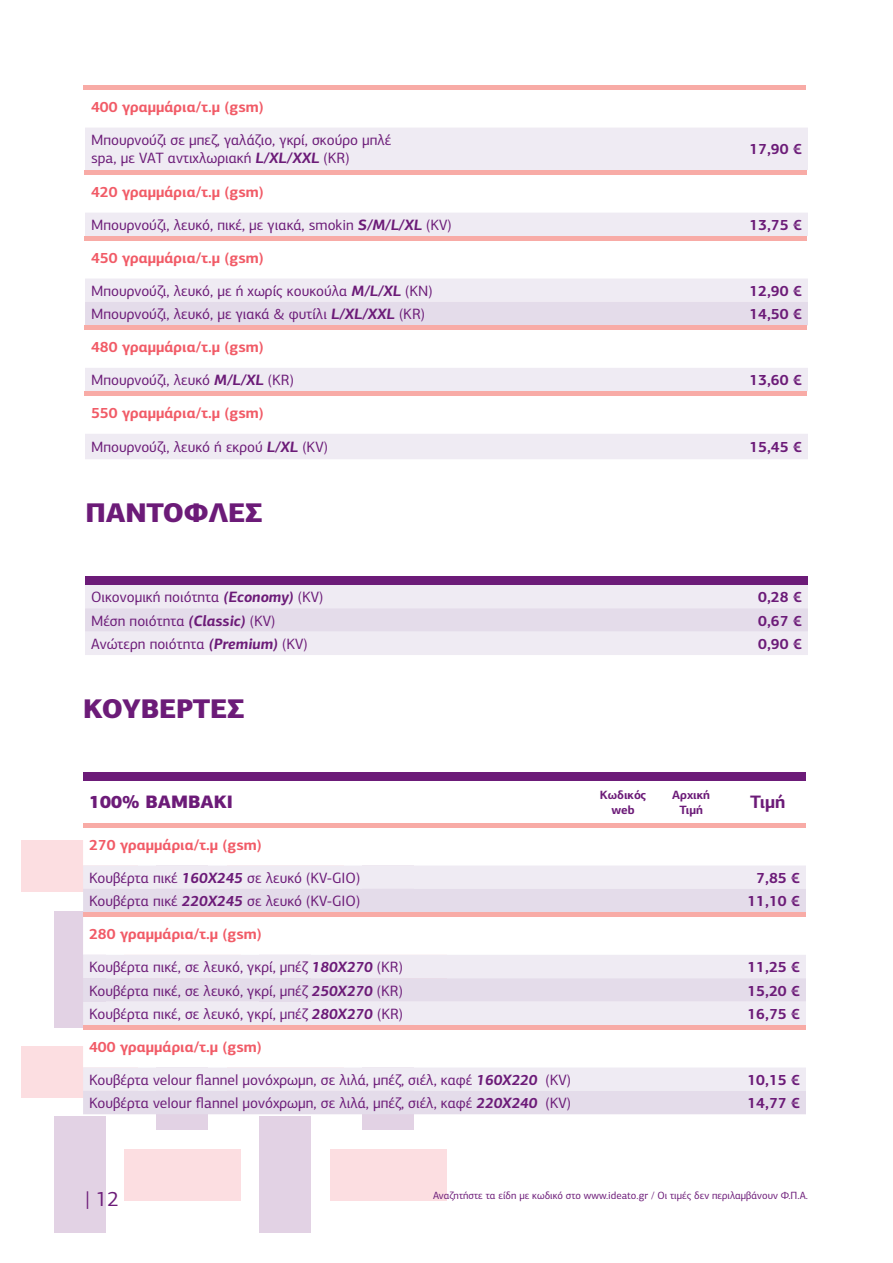
<style>
.page{position:relative;width:893px;height:1263px;background:#fff}
.page>*{position:absolute;margin:0;border:0;box-sizing:border-box;transform-origin:0 0}
.t1{font:900 27px "PF Centro Sans Pro";letter-spacing:-.01em;color:#6c1b78}
.t2{font:21px "PF Centro Sans Pro";color:#6c1b78}
.t3{font:900 18px "PF Centro Sans Pro";color:#6c1b78}
.t4{font:700 18px "PF Centro Sans Pro";color:#6c1b78}
.t5{font:15px/33px "PF Centro Sans Pro";color:#6c1b78}
.t6{font:700 15px "PF Centro Sans Pro";color:#6c1b78}
.t7{font:700 15px/33px "PF Centro Sans Pro";color:#f15b67}
.t8{font:700 12px/15px "PF Centro Sans Pro";color:#6c1b78;text-align:center}
.t9{font:10.5px "PF Centro Sans Pro";color:#6c1b78}
.s1{font-weight:700;font-style:italic}
.s2{font-weight:700;color:#f15b67}
.s3{font-weight:400;color:#6c1b78}
.s4{font-style:italic;color:#6c1b78}
</style>
<div class="page">
<div style="left:124px;top:1149px;width:117px;height:51px;background:#fcdee1"></div>
<div style="left:330px;top:1149px;width:116px;height:51px;background:#fcdee1"></div>
<div style="left:259px;top:1116px;width:52px;height:117px;background:#e2d2e4"></div>
<div style="left:157px;top:1013px;width:51px;height:117px;background:#e2d2e4"></div>
<div style="left:362px;top:1013px;width:52px;height:117px;background:#e2d2e4"></div>
<div style="left:21px;top:841px;width:117px;height:51px;background:#fcdee1"></div>
<div style="left:21px;top:1046px;width:117px;height:52px;background:#fcdee1"></div>
<div style="left:54px;top:911px;width:51px;height:117px;background:#e2d2e4"></div>
<div style="left:54px;top:1116px;width:51px;height:117px;background:#e2d2e4"></div>
<div style="left:85px;top:585px;width:723px;height:70px;background:#efebf3"></div>
<div style="left:85px;top:608px;width:723px;height:24px;background:#e4dcea"></div>
<div style="left:85px;top:576px;width:723px;height:9px;background:#6c1b78"></div>
<svg style="left:83px;top:780px;width:723px;height:85px"></svg>
<div style="left:83px;top:865px;width:723px;height:24px;background:#efebf3"></div>
<svg style="left:83px;top:889px;width:723px;height:225px"></svg>
<hr style="left:83px;top:823px;width:723px;height:4px;background:#f8aba6">
<div style="left:83px;top:772px;width:723px;height:8px;background:#6c1b78"></div>
<div style="left:83px;top:912px;width:723px;height:5px;background:#f8aba6"></div>
<hr style="left:83px;top:1025px;width:723px;height:4px;background:#f8aba6">
<svg style="left:85px;top:128px;width:723px;height:331px"></svg>
<div style="left:85px;top:302px;width:723px;height:23px;background:#e4dcea"></div>
<div style="left:83px;top:85px;width:723px;height:5px;background:#f8aba6"></div>
<hr style="left:84px;top:170px;width:723px;height:4px;background:#f8aba6">
<hr style="left:84px;top:236px;width:723px;height:4px;background:#f8aba6">
<div style="left:84px;top:325px;width:723px;height:5px;background:#f8aba6"></div>
<div style="left:84px;top:391px;width:723px;height:5px;background:#f8aba6"></div>
<p class="t7" style="left:91px;top:90px;width:174px">400 γραμμάρια/τ.μ (gsm)</p>
<p class="t5" style="left:91px;top:131px;width:302px;line-height:18px">Μπουρνούζι σε μπεζ, γαλάζιο, γκρί, σκούρο μπλέ spa, με VAT αντιχλωριακή <span class="s1">L/XL/XXL</span> (KR)</p>
<p class="t6" style="left:749px;top:140px;width:54px">17,90 €</p>
<p class="t5" style="left:91px;top:175px;width:362px"><span class="s2">420 γραμμάρια/τ.μ (gsm)<br></span>Μπουρνούζι, λευκό, πικέ, με γιακά, smokin <span class="s1">S/M/L/XL</span> (KV)</p>
<p class="t6" style="left:749px;top:215px;width:54px">13,75 €</p>
<p class="t5" style="left:91px;top:241px;width:343px"><span class="s2">450 γραμμάρια/τ.μ (gsm)<br></span>Μπουρνούζι, λευκό, με ή χωρίς κουκούλα <span class="s1">M/L/XL</span> (KΝ)</p>
<p class="t6" style="left:749px;top:281px;width:54px">12,90 €</p>
<p class="t5" style="left:91px;top:298px;width:336px">Μπουρνούζι, λευκό, με γιακά &amp; φυτίλι <span class="s1">L/XL/XXL</span> (KR)</p>
<p class="t6" style="left:749px;top:305px;width:54px">14,50 €</p>
<p class="t7" style="left:91px;top:330px;width:204px">480 γραμμάρια/τ.μ (gsm)<br><span class="s3">Μπουρνούζι, λευκό</span> <span class="s4">M/L/XL</span> <span class="s3">(KR)</span></p>
<p class="t6" style="left:749px;top:370px;width:54px">13,60 €</p>
<p class="t7" style="left:91px;top:396px;width:174px">550 γραμμάρια/τ.μ (gsm)</p>
<p class="t5" style="left:91px;top:431px;width:238px">Μπουρνούζι, λευκό ή εκρού <span class="s1">L/XL</span> (KV)</p>
<p class="t6" style="left:749px;top:437px;width:54px">15,45 €</p>
<h1 class="t1" style="left:85px;top:495px;width:179px">ΠΑΝΤΟΦΛΕΣ</h1>
<p class="t5" style="left:91px;top:580px;width:234px">Οικονομική ποιότητα <span class="s1">(Economy)</span> (KV)</p>
<p class="t6" style="left:758px;top:587px;width:45px">0,28 €</p>
<p class="t5" style="left:91px;top:604px;width:186px">Μέση ποιότητα <span class="s1">(Classic)</span> (KV)</p>
<p class="t6" style="left:758px;top:611px;width:45px">0,67 €</p>
<p class="t5" style="left:91px;top:627px;width:218px">Aνώτερη ποιότητα <span class="s1">(Premium)</span> (KV)</p>
<p class="t6" style="left:758px;top:634px;width:45px">0,90 €</p>
<h1 class="t1" style="left:83px;top:691px;width:163px">ΚΟΥΒΕΡΤΕΣ</h1>
<p class="t3" style="left:89px;top:790px;width:146px">100% ΒΑΜΒΑΚΙ</p>
<p class="t8" style="left:600px;top:787px;width:48px">Κωδικός web</p>
<p class="t8" style="left:672px;top:787px;width:39px">Αρχική<br>Τιμή</p>
<p class="t4" style="left:750px;top:791px;width:37px">Τιμή</p>
<p class="t5" style="left:89px;top:828px;width:273px"><span class="s2">270 γραμμάρια/τ.μ (gsm)<br></span>Κουβέρτα πικέ <span class="s1">160Χ245</span> σε λευκό (KV-GIO)</p>
<p class="t6" style="left:756px;top:868px;width:45px">7,85 €</p>
<p class="t5" style="left:89px;top:885px;width:273px">Κουβέρτα πικέ <span class="s1">220Χ245</span> σε λευκό (KV-GIO)</p>
<p class="t6" style="left:747px;top:891px;width:54px">11,10 €</p>
<p class="t5" style="left:89px;top:917px;width:315px"><span class="s2">280 γραμμάρια/τ.μ (gsm)<br></span>Κουβέρτα πικέ, σε λευκό, γκρί, μπέζ <span class="s1">180Χ270</span> (KR)</p>
<p class="t6" style="left:747px;top:957px;width:54px">11,25 €</p>
<p class="t5" style="left:89px;top:974px;width:315px">Κουβέρτα πικέ, σε λευκό, γκρί, μπέζ <span class="s1">250Χ270</span> (KR)</p>
<p class="t6" style="left:747px;top:981px;width:54px">15,20 €</p>
<p class="t5" style="left:89px;top:997px;width:316px">Κουβέρτα πικέ, σε λευκό, γκρί, μπέζ <span class="s1">280Χ270</span> (KR)</p>
<p class="t6" style="left:747px;top:1004px;width:54px">16,75 €</p>
<p class="t5" style="left:89px;top:1030px;width:484px"><span class="s2">400 γραμμάρια/τ.μ (gsm)<br></span>Κουβέρτα velour flannel μονόχρωμη, σε λιλά, μπέζ, σιέλ, καφέ <span class="s1">160Χ220</span> (KV)</p>
<p class="t6" style="left:747px;top:1070px;width:54px">10,15 €</p>
<p class="t5" style="left:89px;top:1086px;width:484px">Κουβέρτα velour flannel μονόχρωμη, σε λιλά, μπέζ, σιέλ, καφέ <span class="s1">220Χ240</span> (KV)</p>
<p class="t6" style="left:747px;top:1093px;width:54px">14,77 €</p>
<h2 class="t2" style="left:85px;top:1187px;width:36px">| 12</h2>
<p class="t9" style="left:433px;top:1189px;width:376px">Αναζητήστε τα είδη με κωδικό στο www.ideato.gr / Οι τιμές δεν περιλαμβάνουν Φ.Π.Α.</p>
</div>
